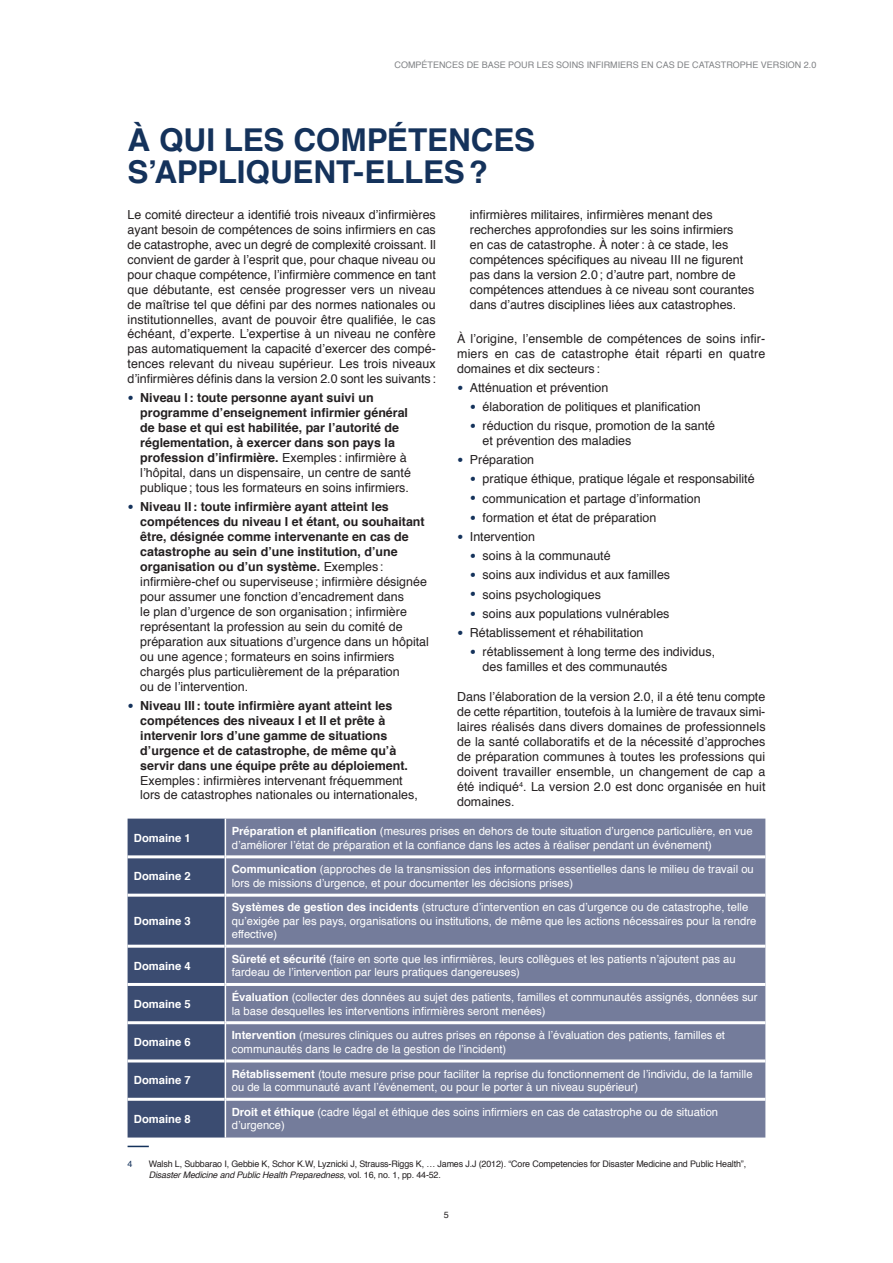
<style>
.page{position:relative;width:893px;height:1263px;background:#fff}
.page>*{position:absolute;margin:0;border:0;box-sizing:border-box;transform-origin:0 0}
.A4_Title_2{font:700 31.5px/31.5px "Helvetica";letter-spacing:-.005em;color:#14325b}
.Body_text{font:12.45px/15px "Helvetica";color:#231f20}
.t1{font:700 12.45px/15px "Helvetica";color:#231f20}
.texte_tableau{font:11.25px/13.5px "Helvetica";color:#fff}
.texte_tableau-2{font:700 11.25px "Helvetica";color:#fff}
.Footnote{font:9px/10.5px "Helvetica";letter-spacing:-.015em;color:#231f20}
.t2{font:9px "Helvetica";color:#808285}
.Footnote-2{font:9px "Helvetica";color:#14325b}
.s1{font-family:"Merriweather";font-weight:900;font-size:15px;color:#14325b}
.s2{font-weight:400}
.s3{font-weight:700}
.s4{font-style:italic}
</style>
<div class="page">
<svg style="left:128px;top:1146px;width:21px;height:1px"></svg>
<div style="left:128px;top:819px;width:97px;height:318px;background:#3b4c71"></div>
<div style="left:226px;top:819px;width:539px;height:318px;background:#747c9b"></div>
<hr style="left:128px;top:855px;width:97px;height:3px;background:#fff">
<hr style="left:226px;top:855px;width:539px;height:3px;background:#fff">
<hr style="left:128px;top:894px;width:97px;height:3px;background:#fff">
<hr style="left:226px;top:894px;width:539px;height:3px;background:#fff">
<hr style="left:128px;top:945px;width:97px;height:3px;background:#fff">
<hr style="left:226px;top:945px;width:539px;height:3px;background:#fff">
<hr style="left:128px;top:983px;width:97px;height:3px;background:#fff">
<hr style="left:226px;top:983px;width:539px;height:3px;background:#fff">
<hr style="left:128px;top:1021px;width:97px;height:3px;background:#fff">
<hr style="left:226px;top:1021px;width:539px;height:3px;background:#fff">
<hr style="left:128px;top:1059px;width:97px;height:3px;background:#fff">
<hr style="left:226px;top:1059px;width:539px;height:3px;background:#fff">
<hr style="left:128px;top:1098px;width:97px;height:3px;background:#fff">
<hr style="left:226px;top:1098px;width:539px;height:3px;background:#fff">
<p class="t2" style="left:395px;top:58px;width:423px">COMPÉTENCES DE BASE POUR LES SOINS INFIRMIERS EN CAS DE CATASTROPHE VERSION 2.0</p>
<p class="A4_Title_2" style="left:128px;top:125px;width:409px">À QUI LES COMPÉTENCES<br>S’APPLIQUENT-ELLES?</p>
<p class="Body_text" style="left:128px;top:207px;width:310px;text-align:justify">Le comité directeur a identifié trois niveaux d’infirmières ayant besoin de compétences de soins infirmiers en cas de catastrophe, avec un degré de complexité croissant. Il convient de garder à l’esprit que, pour chaque niveau ou pour chaque compétence, l’infirmière commence en tant que débutante, est censée progresser vers un niveau de maîtrise tel que défini par des normes nationales ou institutionnelles, avant de pouvoir être qualifiée, le cas échéant, d’experte. L’expertise à un niveau ne confère pas automatiquement la capacité d’exercer des compé&shy;tences relevant du niveau supérieur. Les trois niveaux d’infirmières définis dans la version 2.0 sont les suivants :</p>
<p class="t1" style="left:140px;top:391px;width:272px;text-indent:-13px"><span class="s1">•</span> Niveau I: toute personne ayant suivi un programme d’enseignement infirmier général de base et qui est habilitée, par l’autorité de réglementation, à exercer dans son pays la profession d’infirmière. <span class="s2">Exemples : infirmière à l’hôpital, dans un dispensaire, un centre de santé publique; tous les formateurs en soins infirmiers.</span></p>
<p class="Body_text" style="left:140px;top:500px;width:290px;text-indent:-13px"><span class="s1">•</span> <span class="s3">Niveau II: toute infirmière ayant atteint les compétences du niveau I et étant, ou souhaitant être, désignée comme intervenante en cas de catastrophe au sein d’une institution, d’une organisation ou d’un système.</span> Exemples : infirmière-chef ou superviseuse; infirmière désignée pour assumer une fonction d’encadrement dans<br>le plan d’urgence de son organisation; infirmière représentant la profession au sein du comité de préparation aux situations d’urgence dans un hôpital ou une agence; formateurs en soins infirmiers chargés plus particulièrement de la préparation<br>ou de l’intervention.</p>
<p class="t1" style="left:140px;top:698px;width:279px;text-indent:-13px"><span class="s1">•</span> Niveau III: toute infirmière ayant atteint les compétences des niveaux I et II et prête à intervenir lors d’une gamme de situations d’urgence et de catastrophe, de même qu’à servir dans une équipe prête au déploiement.<br><span class="s2">Exemples : infirmières intervenant fréquemment lors de catastrophes nationales ou internationales,</span></p>
<p class="Body_text" style="left:470px;top:207px;width:286px">infirmières militaires, infirmières menant des recherches approfondies sur les soins infirmiers<br>en cas de catastrophe. À noter: à ce stade, les compétences spécifiques au niveau III ne figurent pas dans la version 2.0; d’autre part, nombre de compétences attendues à ce niveau sont courantes dans d’autres disciplines liées aux catastrophes.</p>
<p class="Body_text" style="left:457px;top:331px;width:310px;text-align:justify">À l’origine, l’ensemble de compétences de soins infir&shy;miers en cas de catastrophe était réparti en quatre domaines et dix secteurs :</p>
<p class="Body_text" style="left:457px;top:380px;width:153px"><span class="s1">•</span> Atténuation et prévention</p>
<p class="Body_text" style="left:470px;top:399px;width:232px"><span class="s1">•</span> élaboration de politiques et planification</p>
<p class="Body_text" style="left:483px;top:419px;width:234px;text-indent:-13px"><span class="s1">•</span> réduction du risque, promotion de la santé et prévention des maladies</p>
<p class="Body_text" style="left:457px;top:453px;width:79px"><span class="s1">•</span> Préparation</p>
<p class="Body_text" style="left:470px;top:472px;width:286px"><span class="s1">•</span> pratique éthique, pratique légale et responsabilité</p>
<p class="Body_text" style="left:470px;top:491px;width:232px"><span class="s1">•</span> communication et partage d’information</p>
<p class="Body_text" style="left:470px;top:510px;width:188px"><span class="s1">•</span> formation et état de préparation</p>
<p class="Body_text" style="left:457px;top:530px;width:79px"><span class="s1">•</span> Intervention</p>
<p class="Body_text" style="left:470px;top:549px;width:142px"><span class="s1">•</span> soins à la communauté</p>
<p class="Body_text" style="left:470px;top:568px;width:202px"><span class="s1">•</span> soins aux individus et aux familles</p>
<p class="Body_text" style="left:470px;top:587px;width:133px"><span class="s1">•</span> soins psychologiques</p>
<p class="Body_text" style="left:470px;top:606px;width:201px"><span class="s1">•</span> soins aux populations vulnérables</p>
<p class="Body_text" style="left:457px;top:625px;width:188px"><span class="s1">•</span> Rétablissement et réhabilitation</p>
<p class="Body_text" style="left:483px;top:645px;width:234px;text-indent:-13px"><span class="s1">•</span> rétablissement à long terme des individus, des familles et des communautés</p>
<p class="Body_text" style="left:457px;top:689px;width:310px;text-align:justify">Dans l’élaboration de la version 2.0, il a été tenu compte de cette répartition, toutefois à la lumière de travaux simi&shy;laires réalisés dans divers domaines de professionnels de la santé collaboratifs et de la nécessité d’approches de préparation communes à toutes les professions qui doivent travailler ensemble, un changement de cap a été indiqué<sup>4</sup>. La version 2.0 est donc organisée en huit domaines.</p>
<p class="texte_tableau-2" style="left:134px;top:829px;width:58px">Domaine 1</p>
<p class="texte_tableau" style="left:232px;top:825px;width:522px"><span class="s3">Préparation et planification</span> (mesures prises en dehors de toute situation d’urgence particulière, en vue d’améliorer l’état de préparation et la confiance dans les actes à réaliser pendant un événement)</p>
<p class="texte_tableau-2" style="left:134px;top:867px;width:58px">Domaine 2</p>
<p class="texte_tableau" style="left:232px;top:863px;width:524px"><span class="s3">Communication</span> (approches de la transmission des informations essentielles dans le milieu de travail ou lors de missions d’urgence, et pour documenter les décisions prises)</p>
<p class="texte_tableau-2" style="left:134px;top:912px;width:58px">Domaine 3</p>
<p class="texte_tableau" style="left:232px;top:901px;width:526px"><span class="s3">Systèmes de gestion des incidents</span> (structure d’intervention en cas d’urgence ou de catastrophe, telle qu’exigée par les pays, organisations ou institutions, de même que les actions nécessaires pour la rendre effective)</p>
<p class="texte_tableau-2" style="left:134px;top:956px;width:58px">Domaine 4</p>
<p class="texte_tableau" style="left:232px;top:952px;width:505px"><span class="s3">Sûreté et sécurité</span> (faire en sorte que les infirmières, leurs collègues et les patients n’ajoutent pas au fardeau de l’intervention par leurs pratiques dangereuses)</p>
<p class="texte_tableau-2" style="left:134px;top:995px;width:58px">Domaine 5</p>
<p class="texte_tableau" style="left:232px;top:991px;width:527px"><span class="s3">Évaluation</span> (collecter des données au sujet des patients, familles et communautés assignés, données sur la base desquelles les interventions infirmières seront menées)</p>
<p class="texte_tableau-2" style="left:134px;top:1033px;width:58px">Domaine 6</p>
<p class="texte_tableau" style="left:232px;top:1029px;width:495px"><span class="s3">Intervention</span> (mesures cliniques ou autres prises en réponse à l’évaluation des patients, familles et communautés dans le cadre de la gestion de l’incident)</p>
<p class="texte_tableau-2" style="left:134px;top:1071px;width:58px">Domaine 7</p>
<p class="texte_tableau" style="left:232px;top:1067px;width:522px"><span class="s3">Rétablissement</span> (toute mesure prise pour faciliter la reprise du fonctionnement de l’individu, de la famille ou de la communauté avant l’événement, ou pour le porter à un niveau supérieur)</p>
<p class="texte_tableau-2" style="left:134px;top:1109px;width:58px">Domaine 8</p>
<p class="texte_tableau" style="left:232px;top:1105px;width:488px"><span class="s3">Droit et éthique</span> (cadre légal et éthique des soins infirmiers en cas de catastrophe ou de situation d’urgence)</p>
<p class="Footnote-2" style="left:128px;top:1157px;width:6px">4</p>
<p class="Footnote" style="left:149px;top:1159px;width:599px">Walsh L, Subbarao I, Gebbie K, Schor K.W, Lyznicki J, Strauss-Riggs K, … James J.J (2012). “Core Competencies for Disaster Medicine and Public Health”,<br><span class="s4">Disaster Medicine and Public Health Preparedness</span>, vol. 16, no. 1, pp. 44-52.</p>
<p class="Footnote" style="left:444px;top:1209px;width:7px">5</p>
</div>
